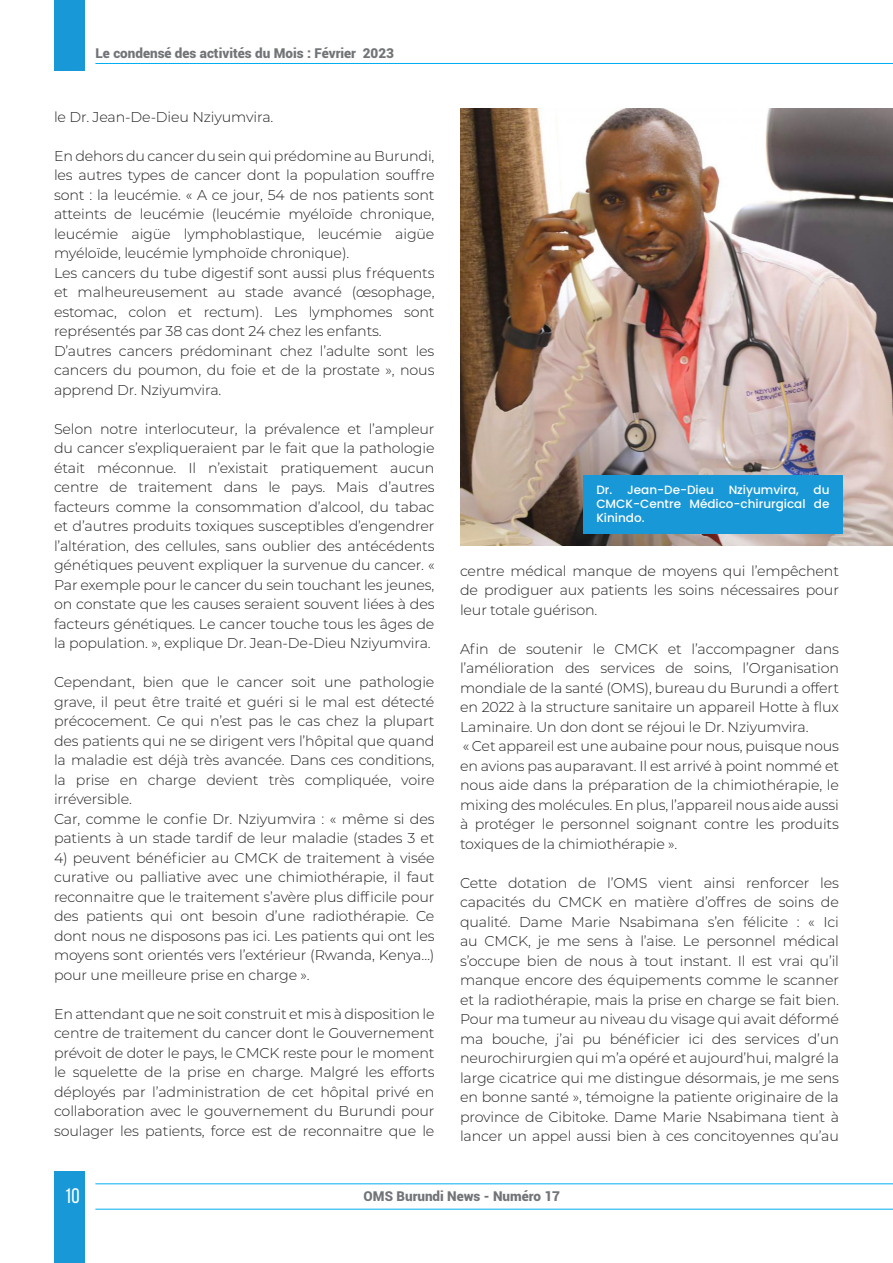
<style>
.page{position:relative;width:893px;height:1263px;background:#fff}
.page>*{position:absolute;margin:0;border:0;box-sizing:border-box;transform-origin:0 0}
.t1{font:21px "Bebas Neue";color:#fff}
.t2{font:300 14.25px/19.5px "Montserrat";letter-spacing:-.01em;color:#231f20;text-align:justify}
.t3{font:900 13.5px "Roboto";color:#727477}
.t4{font:500 12px/14.4px "Poppins";color:#fff;text-align:justify}
</style>
<div class="page">
<div style="left:54px;top:0;width:31px;height:71px;background:#1898d6"></div>
<div style="left:54px;top:1171px;width:31px;height:92px;background:#1898d6"></div>
<img style="left:460px;top:108px;width:433px;height:438px">
<hr style="left:95px;top:63px;width:798px;height:1px;background:#00aeef">
<hr style="left:95px;top:1209px;width:798px;height:1px;background:#00aeef">
<hr style="left:95px;top:1183px;width:798px;height:1px;background:#00aeef">
<div style="left:583px;top:475px;width:260px;height:58px;background:#1898d6"></div>
<p class="t3" style="left:95px;top:43px;width:300px">Le condensé des activités du Mois : Février 2023</p>
<p class="t2" style="left:54px;top:107px;width:221px">le Dr. Jean-De-Dieu Nziyumvira.</p>
<p class="t2" style="left:54px;top:146px;width:382px">En dehors du cancer du sein qui prédomine au Burundi, les autres types de cancer dont la population souffre sont : la leucémie. « A ce jour, 54 de nos patients sont atteints de leucémie (leucémie myéloïde chronique, leucémie aigüe lymphoblastique, leucémie aigüe myéloïde, leucémie lymphoïde chronique).</p>
<p class="t2" style="left:54px;top:263px;width:382px">Les cancers du tube digestif sont aussi plus fréquents et malheureusement au stade avancé (œsophage, estomac, colon et rectum). Les lymphomes sont représentés par 38 cas dont 24 chez les enfants.</p>
<p class="t2" style="left:54px;top:341px;width:382px">D’autres cancers prédominant chez l’adulte sont les cancers du poumon, du foie et de la prostate », nous apprend Dr. Nziyumvira.</p>
<p class="t2" style="left:54px;top:419px;width:382px">Selon notre interlocuteur, la prévalence et l’ampleur du cancer s’expliqueraient par le fait que la pathologie était méconnue. Il n’existait pratiquement aucun centre de traitement dans le pays. Mais d’autres facteurs comme la consommation d’alcool, du tabac et d’autres produits toxiques susceptibles d’engendrer l’altération, des cellules, sans oublier des antécédents génétiques peuvent expliquer la survenue du cancer. « Par exemple pour le cancer du sein touchant les jeunes, on constate que les causes seraient souvent liées à des facteurs génétiques. Le cancer touche tous les âges de la population. », explique Dr. Jean-De-Dieu Nziyumvira.</p>
<p class="t2" style="left:54px;top:672px;width:382px">Cependant, bien que le cancer soit une pathologie grave, il peut être traité et guéri si le mal est détecté précocement. Ce qui n’est pas le cas chez la plupart des patients qui ne se dirigent vers l’hôpital que quand la maladie est déjà très avancée. Dans ces conditions, la prise en charge devient très compliquée, voire irréversible.</p>
<p class="t2" style="left:54px;top:809px;width:382px">Car, comme le confie Dr. Nziyumvira : « même si des patients à un stade tardif de leur maladie (stades 3 et</p>
<p class="t2" style="left:54px;top:848px;width:382px">4) peuvent bénéficier au CMCK de traitement à visée curative ou palliative avec une chimiothérapie, il faut reconnaitre que le traitement s’avère plus difficile pour des patients qui ont besoin d’une radiothérapie. Ce dont nous ne disposons pas ici. Les patients qui ont les moyens sont orientés vers l’extérieur (Rwanda, Kenya…) pour une meilleure prise en charge ».</p>
<p class="t2" style="left:54px;top:1004px;width:382px">En attendant que ne soit construit et mis à disposition le centre de traitement du cancer dont le Gouvernement prévoit de doter le pays, le CMCK reste pour le moment le squelette de la prise en charge. Malgré les efforts déployés par l’administration de cet hôpital privé en collaboration avec le gouvernement du Burundi pour soulager les patients, force est de reconnaitre que le</p>
<p class="t4" style="left:596px;top:482px;width:235px">Dr. Jean-De-Dieu Nziyumvira, du CMCK-Centre Médico-chirurgical de Kinindo.</p>
<p class="t2" style="left:460px;top:560px;width:380px">centre médical manque de moyens qui l’empêchent de prodiguer aux patients les soins nécessaires pour leur totale guérison.</p>
<p class="t2" style="left:460px;top:638px;width:380px">Afin de soutenir le CMCK et l’accompagner dans l’amélioration des services de soins, l’Organisation mondiale de la santé (OMS), bureau du Burundi a offert en 2022 à la structure sanitaire un appareil Hotte à flux Laminaire. Un don dont se réjoui le Dr. Nziyumvira.</p>
<p class="t2" style="left:460px;top:736px;width:381px">« Cet appareil est une aubaine pour nous, puisque nous en avions pas auparavant. Il est arrivé à point nommé et nous aide dans la préparation de la chimiothérapie, le mixing des molécules. En plus, l’appareil nous aide aussi à protéger le personnel soignant contre les produits toxiques de la chimiothérapie ».</p>
<p class="t2" style="left:460px;top:872px;width:380px">Cette dotation de l’OMS vient ainsi renforcer les capacités du CMCK en matière d’offres de soins de qualité. Dame Marie Nsabimana s’en félicite : « Ici au CMCK, je me sens à l’aise. Le personnel médical s’occupe bien de nous à tout instant. Il est vrai qu’il manque encore des équipements comme le scanner et la radiothérapie, mais la prise en charge se fait bien.<br>Pour ma tumeur au niveau du visage qui avait déformé ma bouche, j’ai pu bénéficier ici des services d’un neurochirurgien qui m’a opéré et aujourd’hui, malgré la large cicatrice qui me distingue désormais, je me sens en bonne santé », témoigne la patiente originaire de la province de Cibitoke. Dame Marie Nsabimana tient à lancer un appel aussi bien à ces concitoyennes qu’au</p>
<h1 class="t1" style="left:64px;top:1184px;width:17px">10</h1>
<p class="t3" style="left:364px;top:1187px;width:198px">OMS Burundi News - Numéro 17</p>
</div>
